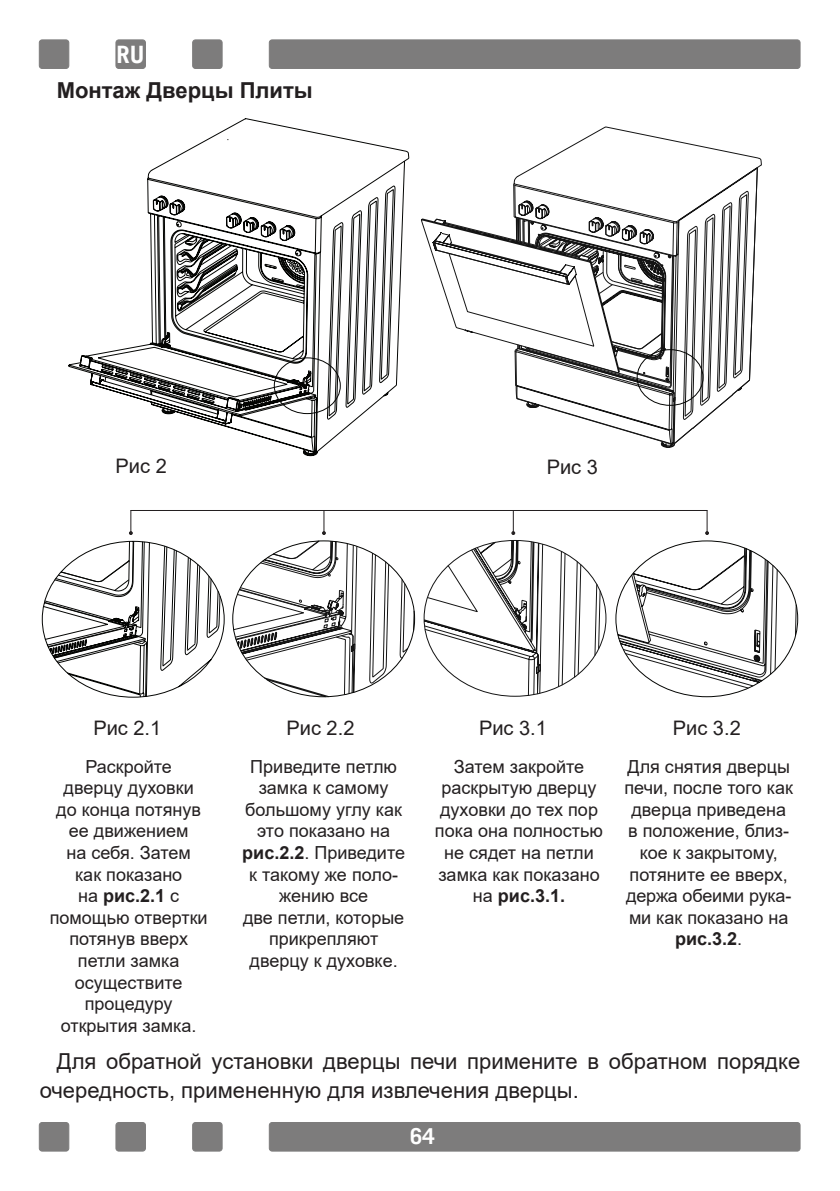
<style>
.page{position:relative;width:840px;height:1191px;background:#fff}
.page>*{position:absolute;margin:0;border:0;box-sizing:border-box;transform-origin:0 0}
.t1{font:700 24px "Trade Gothic";color:#fff}
.t2{font:22px/28.8px "Arial";color:#231f20}
.t3{font:700 22px "Arial";color:#231f20}
.t4{font:700 22px "Trade Gothic";color:#fff}
.t5{font:20px "Arial";color:#231f20}
.t6{font:18px/21.6px "Arial";color:#231f20;text-align:center}
.s1{font-weight:700}
</style>
<div class="page">
<div style="left:269px;top:40px;width:530px;height:28px;background:#7d7c7c;border-radius:3px"></div>
<div style="left:269px;top:40px;width:530px;height:29px;border:1px solid #7d7c7c;border-radius:3px"></div>
<div style="left:39px;top:40px;width:30px;height:28px;background:#7d7c7c;border-radius:3px"></div>
<div style="left:39px;top:40px;width:30px;height:29px;border:1px solid #7d7c7c;border-radius:3px"></div>
<div style="left:192px;top:40px;width:30px;height:28px;background:#7d7c7c;border-radius:3px"></div>
<div style="left:192px;top:40px;width:30px;height:29px;border:1px solid #7d7c7c;border-radius:3px"></div>
<div style="left:116px;top:40px;width:29px;height:28px;background:#7d7c7c;border-radius:3px"></div>
<div style="left:116px;top:40px;width:30px;height:29px;border:1px solid #7d7c7c;border-radius:3px"></div>
<div style="left:269px;top:1122px;width:530px;height:29px;background:#7d7c7c;border-radius:3px"></div>
<div style="left:269px;top:1122px;width:530px;height:29px;border:1px solid #7d7c7c;border-radius:3px"></div>
<div style="left:39px;top:1122px;width:30px;height:29px;background:#7d7c7c;border-radius:3px"></div>
<div style="left:39px;top:1122px;width:30px;height:29px;border:1px solid #7d7c7c;border-radius:3px"></div>
<div style="left:192px;top:1122px;width:30px;height:29px;background:#7d7c7c;border-radius:3px"></div>
<div style="left:192px;top:1122px;width:30px;height:29px;border:1px solid #7d7c7c;border-radius:3px"></div>
<div style="left:116px;top:1122px;width:29px;height:29px;background:#7d7c7c;border-radius:3px"></div>
<div style="left:116px;top:1122px;width:30px;height:29px;border:1px solid #7d7c7c;border-radius:3px"></div>
<svg style="left:68px;top:118px;width:341px;height:338px"></svg>
<div style="left:274px;top:357px;width:66px;height:57px;border:1px solid #040503;border-radius:50%"></div>
<svg style="left:539px;top:126px;width:222px;height:38px"></svg>
<svg style="left:432px;top:164px;width:329px;height:283px"></svg>
<svg style="left:514px;top:185px;width:165px;height:206px"></svg>
<div style="left:636px;top:349px;width:67px;height:56px;border:1px solid #040503;border-radius:50%"></div>
<hr style="left:130px;top:510px;width:577px;height:1px;background:#231f20">
<svg style="left:42px;top:510px;width:183px;height:188px"></svg>
<svg style="left:705px;top:510px;width:3px;height:25px"></svg>
<svg style="left:233px;top:511px;width:181px;height:186px"></svg>
<svg style="left:617px;top:547px;width:179px;height:142px"></svg>
<svg style="left:423px;top:511px;width:183px;height:186px"></svg>
<h1 class="t1" style="left:116px;top:45px;width:30px">RU</h1>
<p class="t3" style="left:57px;top:74px;width:257px">Монтаж Дверцы Плиты</p>
<p class="t5" style="left:115px;top:452px;width:53px">Рис 2</p>
<p class="t5" style="left:546px;top:453px;width:53px">Рис 3</p>
<p class="t5" style="left:93px;top:714px;width:69px">Рис 2.1</p>
<p class="t5" style="left:286px;top:714px;width:69px">Рис 2.2</p>
<p class="t5" style="left:479px;top:714px;width:69px">Рис 3.1</p>
<p class="t5" style="left:672px;top:714px;width:69px">Рис 3.2</p>
<p class="t6" style="left:50px;top:755px;width:159px">Раскройте<br>дверцу духовки<br>до конца потянув ее движением<br>на себя. Затем<br>как показано<br>на <span class="s1">рис.2.1</span> с помощью отвертки потянув вверх петли замка осуществите процедуру открытия замка.</p>
<p class="t6" style="left:242px;top:755px;width:164px">Приведите петлю замка к самому большому углу как это показано на <span class="s1">рис.2.2</span>. Приведите к такому же поло&shy;жению все<br>две петли, которые прикрепляют дверцу к духовке.</p>
<p class="t6" style="left:435px;top:755px;width:169px">Затем закройте раскрытую дверцу духовки до тех пор пока она полностью не сядет на петли замка как показано на <span class="s1">рис.3.1.</span></p>
<p class="t6" style="left:624px;top:755px;width:170px">Для снятия дверцы печи, после того как дверца приведена в положение, близ&shy;кое к закрытому, потяните ее вверх, держа обеими рука&shy;ми как показано на <span class="s1">рис.3.2</span>.</p>
<p class="t2" style="left:40px;top:1046px;width:761px;text-indent:17px">Для обратной установки дверцы печи примените в обратном порядке очередность, примененную для извлечения дверцы.</p>
<p class="t4" style="left:410px;top:1127px;width:26px">64</p>
</div>
